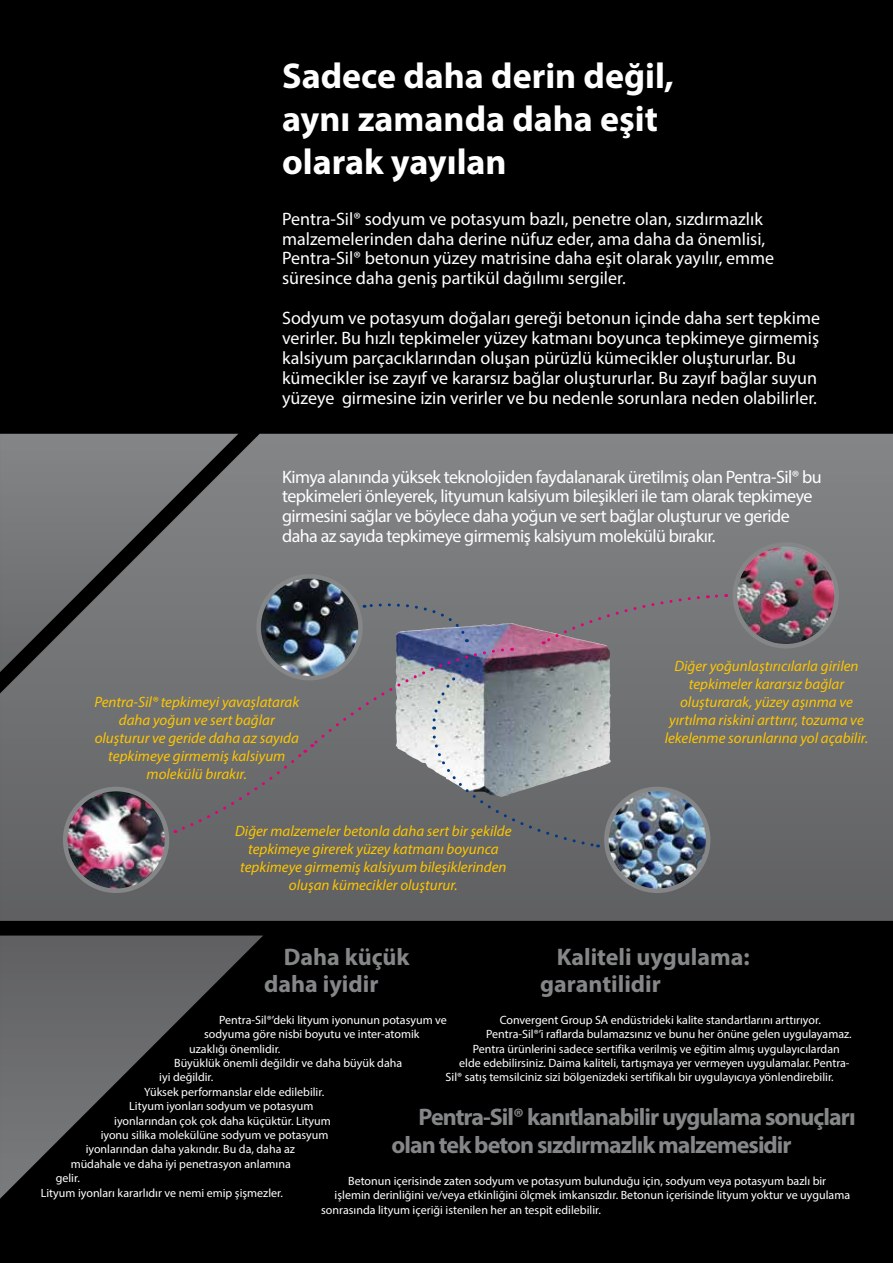
<style>
.page{position:relative;width:893px;height:1263px;background:#000}
.page>*{position:absolute;margin:0;border:0;box-sizing:border-box;transform-origin:0 0}
.t1{font:700 36px/43.2px "Myriad Pro";color:#fff}
.t2{font:700 24px/28.8px "Myriad Pro";letter-spacing:-.04em;color:#848687}
.t3{font:700 24px/27px "Myriad Pro";color:#848687}
.t4{font:18px/20px "Myriad Pro";color:#fff}
.t5{font:18px/20px "Myriad Pro";letter-spacing:-.03em;color:#fff}
.t6{font:italic 15px/18px "Myriad Pro";color:#fdc600;text-align:center}
.t7{font:12px "Myriad Pro";color:#fff}
</style>
<div class="page">
<svg style="left:0;top:434px;width:893px;height:487px;background:#717274"></svg>
<svg style="left:0;top:935px;width:263px;height:264px"></svg>
<img style="left:606px;top:789px;width:102px;height:102px;border-radius:51px">
<img style="left:65px;top:789px;width:102px;height:102px;border-radius:51px">
<div style="left:63px;top:787px;width:106px;height:106px;border:4px solid #848687;border-radius:50%"></div>
<img style="left:735px;top:544px;width:102px;height:102px;border-radius:51px">
<div style="left:733px;top:542px;width:106px;height:106px;border:4px solid #848687;border-radius:50%"></div>
<img style="left:259px;top:576px;width:101px;height:102px;border-radius:51px">
<svg style="left:175px;top:593px;width:545px;height:256px;background:#78797f"></svg>
<h1 class="t1" style="left:282px;top:53px;width:393px">Sadece daha derin değil, aynı zamanda daha eşit olarak yayılan</h1>
<p class="t4" style="left:282px;top:208px;width:494px">Pentra-Sil® sodyum ve potasyum bazlı, penetre olan, sızdırmazlık malzemelerinden daha derine nüfuz eder, ama daha da önemlisi, Pentra-Sil® betonun yüzey matrisine daha eşit olarak yayılır, emme süresince daha geniş partikül dağılımı sergiler.</p>
<p class="t4" style="left:282px;top:308px;width:539px">Sodyum ve potasyum doğaları gereği betonun içinde daha sert tepkime verirler. Bu hızlı tepkimeler yüzey katmanı boyunca tepkimeye girmemiş kalsiyum parçacıklarından oluşan pürüzlü kümecikler oluştururlar. Bu kümecikler ise zayıf ve kararsız bağlar oluştururlar. Bu zayıf bağlar suyun yüzeye girmesine izin verirler ve bu nedenle sorunlara neden olabilirler.</p>
<p class="t5" style="left:282px;top:466px;width:541px">Kimya alanında yüksek teknolojiden faydalanarak üretilmiş olan Pentra-Sil® bu tepkimeleri önleyerek, lityumun kalsiyum bileşikleri ile tam olarak tepkimeye girmesini sağlar ve böylece daha yoğun ve sert bağlar oluşturur ve geride daha az sayıda tepkimeye girmemiş kalsiyum molekülü bırakır.</p>
<p class="t6" style="left:94px;top:693px;width:206px">Pentra-Sil® tepkimeyi yavaşlatarak daha yoğun ve sert bağlar oluşturur ve geride daha az sayıda tepkimeye girmemiş kalsiyum molekülü bırakır.</p>
<p class="t6" style="left:235px;top:821px;width:278px">Diğer malzemeler betonla daha sert bir şekilde tepkimeye girerek yüzey katmanı boyunca tepkimeye girmemiş kalsiyum bileşiklerinden oluşan kümecikler oluşturur.</p>
<p class="t6" style="left:665px;top:657px;width:205px">Diğer yoğunlaştırıcılarla girilen tepkimeler kararsız bağlar oluşturarak, yüzey aşınma ve yırtılma riskini arttırır, tozuma ve lekelenme sorunlarına yol açabilir.</p>
<h2 class="t3" style="left:264px;top:943px;width:147px;text-indent:19px">Daha küçük daha iyidir</h2>
<p class="t7" style="left:219px;top:1012px;width:229px">Pentra-Sil®’deki lityum iyonunun potasyum ve</p>
<p class="t7" style="left:204px;top:1027px;width:217px">sodyuma göre nisbi boyutu ve inter-atomik</p>
<p class="t7" style="left:189px;top:1041px;width:93px">uzaklığı önemlidir.</p>
<p class="t7" style="left:174px;top:1055px;width:229px">Büyüklük önemli değildir ve daha büyük daha</p>
<p class="t7" style="left:159px;top:1070px;width:56px">iyi değildir.</p>
<p class="t7" style="left:144px;top:1084px;width:181px">Yüksek performanslar elde edilebilir.</p>
<p class="t7" style="left:129px;top:1099px;width:186px">Lityum iyonları sodyum ve potasyum</p>
<p class="t7" style="left:114px;top:1113px;width:218px">iyonlarından çok çok daha küçüktür. Lityum</p>
<p class="t7" style="left:101px;top:1127px;width:229px">iyonu silika molekülüne sodyum ve potasyum</p>
<p class="t7" style="left:86px;top:1142px;width:211px">iyonlarından daha yakındır. Bu da, daha az</p>
<p class="t7" style="left:71px;top:1156px;width:222px">müdahale ve daha iyi penetrasyon anlamına</p>
<p class="t7" style="left:56px;top:1171px;width:26px">gelir.</p>
<p class="t7" style="left:41px;top:1185px;width:244px">Lityum iyonları kararlıdır ve nemi emip şişmezler.</p>
<h2 class="t3" style="left:540px;top:943px;width:211px;text-indent:16px">Kaliteli uygulama: garantilidir</h2>
<p class="t7" style="left:500px;top:1012px;width:323px">Convergent Group SA endüstrideki kalite standartlarını arttırıyor.</p>
<p class="t7" style="left:486px;top:1027px;width:367px">Pentra-Sil®’i raflarda bulamazsınız ve bunu her önüne gelen uygulayamaz.</p>
<p class="t7" style="left:473px;top:1041px;width:369px">Pentra ürünlerini sadece sertifika verilmiş ve eğitim almış uygulayıcılardan</p>
<p class="t7" style="left:459px;top:1055px;width:392px">elde edebilirsiniz. Daima kaliteli, tartışmaya yer vermeyen uygulamalar. Pentra-</p>
<p class="t7" style="left:446px;top:1070px;width:390px">Sil® satış temsilciniz sizi bölgenizdeki sertifikalı bir uygulayıcıya yönlendirebilir.</p>
<h2 class="t2" style="left:392px;top:1101px;width:465px;text-indent:27px">Pentra-Sil® kanıtlanabilir uygulama sonuçları olan tek beton sızdırmazlık malzemesidir</h2>
<p class="t7" style="left:348px;top:1173px;width:480px">Betonun içerisinde zaten sodyum ve potasyum bulunduğu için, sodyum veya potasyum bazlı bir</p>
<p class="t7" style="left:335px;top:1188px;width:517px">işlemin derinliğini ve/veya etkinliğini ölçmek imkansızdır. Betonun içerisinde lityum yoktur ve uygulama</p>
<p class="t7" style="left:321px;top:1202px;width:281px">sonrasında lityum içeriği istenilen her an tespit edilebilir.</p>
</div>
